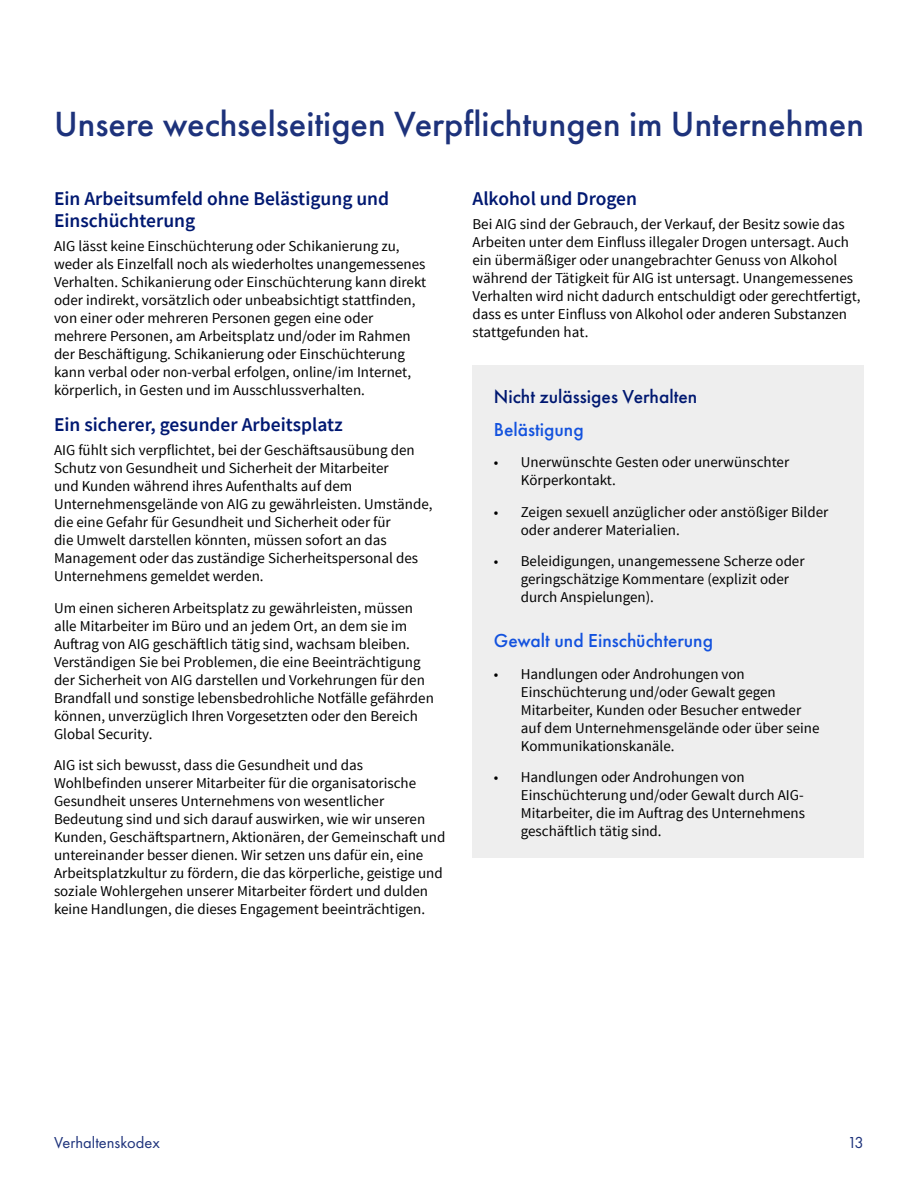
<style>
.page{position:relative;width:918px;height:1188px;background:#fff}
.page>*{position:absolute;margin:0;border:0;box-sizing:border-box;transform-origin:0 0}
.t1{font:500 36.3px "Futura PT";color:#1d327b}
.H2_Body_Copy_Titles{font:600 19.5px/22.5px "Source Sans Pro";color:#001871}
.H2_Our_Commitments_b{font:500 19.5px "Futura PT";color:#001871}
.H3_Our_Commitments_B{font:500 19.5px "Futura PT";color:#1352de}
.H3_Our_commitments_b{font:500 19.5px "Futura PT";color:#1352de}
.t2{font:16.5px "Futura PT";color:#1d327b}
.P_Body_Copy{font:15px/18px "Source Sans Pro";color:#000}
</style>
<div class="page">
<div style="left:472px;top:366px;width:392px;height:492px;background:#eee"></div>
<h1 class="t1" style="left:54px;top:102px;width:812px">Unsere wechselseitigen Verpflichtungen im Unternehmen</h1>
<h2 class="H2_Body_Copy_Titles" style="left:54px;top:187px;width:337px">Ein Arbeitsumfeld ohne Belästigung und<br>Einschüchterung</h2>
<p class="P_Body_Copy" style="left:54px;top:237px;width:374px">AIG lässt keine Einschüchterung oder Schikanierung zu, weder als Einzelfall noch als wiederholtes unangemessenes Verhalten. Schikanierung oder Einschüchterung kann direkt oder indirekt, vorsätzlich oder unbeabsichtigt stattfinden, von einer oder mehreren Personen gegen eine oder mehrere Personen, am Arbeitsplatz und/oder im Rahmen der Beschäftigung. Schikanierung oder Einschüchterung kann verbal oder non-verbal erfolgen, online/im Internet, körperlich, in Gesten und im Ausschlussverhalten.</p>
<h2 class="H2_Body_Copy_Titles" style="left:54px;top:413px;width:290px">Ein sicherer, gesunder Arbeitsplatz</h2>
<p class="P_Body_Copy" style="left:54px;top:441px;width:380px">AIG fühlt sich verpflichtet, bei der Geschäftsausübung den Schutz von Gesundheit und Sicherheit der Mitarbeiter<br>und Kunden während ihres Aufenthalts auf dem Unternehmensgelände von AIG zu gewährleisten. Umstände, die eine Gefahr für Gesundheit und Sicherheit oder für<br>die Umwelt darstellen könnten, müssen sofort an das Management oder das zuständige Sicherheitspersonal des Unternehmens gemeldet werden.</p>
<p class="P_Body_Copy" style="left:54px;top:599px;width:381px">Um einen sicheren Arbeitsplatz zu gewährleisten, müssen alle Mitarbeiter im Büro und an jedem Ort, an dem sie im Auftrag von AIG geschäftlich tätig sind, wachsam bleiben.<br>Verständigen Sie bei Problemen, die eine Beeinträchtigung der Sicherheit von AIG darstellen und Vorkehrungen für den Brandfall und sonstige lebensbedrohliche Notfälle gefährden können, unverzüglich Ihren Vorgesetzten oder den Bereich Global Security.</p>
<p class="P_Body_Copy" style="left:54px;top:756px;width:393px">AIG ist sich bewusst, dass die Gesundheit und das Wohlbefinden unserer Mitarbeiter für die organisatorische Gesundheit unseres Unternehmens von wesentlicher Bedeutung sind und sich darauf auswirken, wie wir unseren Kunden, Geschäftspartnern, Aktionären, der Gemeinschaft und untereinander besser dienen. Wir setzen uns dafür ein, eine Arbeitsplatzkultur zu fördern, die das körperliche, geistige und soziale Wohlergehen unserer Mitarbeiter fördert und dulden keine Handlungen, die dieses Engagement beeinträchtigen.</p>
<h2 class="H2_Body_Copy_Titles" style="left:472px;top:187px;width:166px">Alkohol und Drogen</h2>
<p class="P_Body_Copy" style="left:472px;top:215px;width:390px">Bei AIG sind der Gebrauch, der Verkauf, der Besitz sowie das Arbeiten unter dem Einfluss illegaler Drogen untersagt. Auch ein übermäßiger oder unangebrachter Genuss von Alkohol während der Tätigkeit für AIG ist untersagt. Unangemessenes Verhalten wird nicht dadurch entschuldigt oder gerechtfertigt, dass es unter Einfluss von Alkohol oder anderen Substanzen stattgefunden hat.</p>
<h2 class="H2_Our_Commitments_b" style="left:494px;top:384px;width:205px">Nicht zulässiges Verhalten</h2>
<h3 class="H3_Our_commitments_b" style="left:494px;top:417px;width:91px">Belästigung</h3>
<p class="P_Body_Copy" style="left:521px;top:453px;width:270px;text-indent:-27px">• Unerwünschte Gesten oder unerwünschter<br>Körperkontakt.</p>
<p class="P_Body_Copy" style="left:521px;top:503px;width:309px;text-indent:-27px">• Zeigen sexuell anzüglicher oder anstößiger Bilder oder anderer Materialien.</p>
<p class="P_Body_Copy" style="left:521px;top:552px;width:285px;text-indent:-27px">• Beleidigungen, unangemessene Scherze oder geringschätzige Kommentare (explizit oder durch Anspielungen).</p>
<h3 class="H3_Our_Commitments_B" style="left:494px;top:629px;width:221px">Gewalt und Einschüchterung</h3>
<p class="P_Body_Copy" style="left:521px;top:665px;width:300px;text-indent:-27px">• Handlungen oder Androhungen von Einschüchterung und/oder Gewalt gegen Mitarbeiter, Kunden oder Besucher entweder auf dem Unternehmensgelände oder über seine Kommunikationskanäle.</p>
<p class="P_Body_Copy" style="left:521px;top:768px;width:286px;text-indent:-27px">• Handlungen oder Androhungen von Einschüchterung und/oder Gewalt durch AIG-Mitarbeiter, die im Auftrag des Unternehmens geschäftlich tätig sind.</p>
<p class="t2" style="left:54px;top:1133px;width:107px">Verhaltenskodex</p>
<p class="t2" style="left:848px;top:1133px;width:18px">13</p>
</div>
